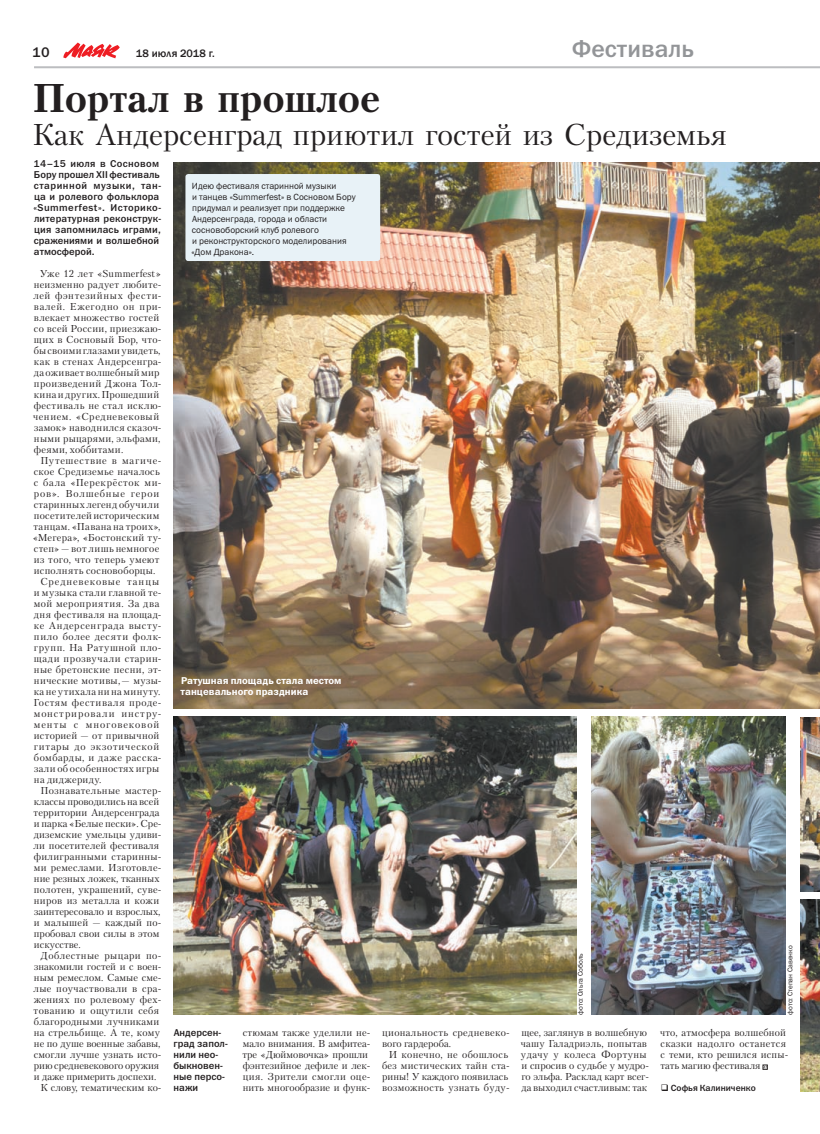
<style>
.page{position:relative;width:820px;height:1134px;background:#fff}
.page>*{position:absolute;margin:0;border:0;box-sizing:border-box;transform-origin:0 0}
.t1{font:700 40px "Petersburg C";color:#231f20}
.t2{font:30px "Petersburg C";color:#231f20}
.t3{font:14px "Franklin Gothic Medium C";color:#231f20}
.t4{font:500 11px "Franklin Gothic";color:#231f20}
.t5{font:10px/11px "Petersburg C";letter-spacing:.03em;color:#231f20}
.t6{font:10px/11px "Petersburg C";color:#231f20}
.t7{font:10px/11px "Franklin Gothic Medium C";letter-spacing:.01em;color:#231f20}
.t8{font:10px "Petersburg C";letter-spacing:.065em;color:#231f20}
.t9{font:10px "Petersburg C";letter-spacing:.05em;color:#231f20}
.t10{font:10px/11px "Franklin Gothic Demi C";color:#fff}
.t11{font:10px "Petersburg C";letter-spacing:-.005em;color:#231f20}
.t12{font:10px "Petersburg C";letter-spacing:.01em;color:#231f20}
.t13{font:10px "Petersburg C";letter-spacing:.07em;color:#231f20}
.t14{font:10px "Petersburg C";letter-spacing:.085em;color:#231f20}
.t15{font:10px "Petersburg C";letter-spacing:.055em;color:#231f20}
.t16{font:10px "Petersburg C";letter-spacing:.06em;color:#231f20}
.t17{font:10px "Petersburg C";letter-spacing:.09em;color:#231f20}
.t18{font:10px "Petersburg C";letter-spacing:.08em;color:#231f20}
.t19{font:9px/11px "Franklin Gothic Book C";color:#231f20}
.t20{font:9px "Franklin Gothic Medium C";color:#231f20}
.t21{font:7px "Franklin Gothic Book C";color:#231f20}
</style>
<div class="page">
<hr style="left:34px;top:66px;width:751px;height:2px;background:#bcbdc0">
<svg style="left:63px;top:43px;width:57px;height:15px"></svg>
<hr style="left:785px;top:66px;width:34px;height:2px;background:#bcbdc0">
<img style="left:173px;top:716px;width:403px;height:298px">
<img style="left:173px;top:162px;width:646px;height:546px">
<svg style="left:762px;top:1065px;width:5px;height:4px"></svg>
<img style="left:591px;top:717px;width:194px;height:297px">
<img style="left:800px;top:717px;width:19px;height:174px">
<img style="left:800px;top:900px;width:19px;height:191px">
<div style="left:185px;top:174px;width:195px;height:87px;background:#e8f2f7;border-radius:3px"></div>
<h3 class="t3" style="left:32px;top:47px;width:19px">10</h3>
<p class="t4" style="left:136px;top:47px;width:80px">18 июля 2018 г.</p>
<h1 class="t1" style="left:33px;top:81px;width:349px">Портал в прошлое</h1>
<h2 class="t2" style="left:32px;top:121px;width:696px">Как Андерсенград приютил гостей из Средиземья</h2>
<p class="t7" style="left:33px;top:159px;width:129px">14–15 июля в Сосновом<br>Бору прошел XII фестиваль старинной музыки, тан&shy;ца и ролевого фольклора «Summerfest». Историко&shy;литературная реконструк&shy;ция запомнилась играми, сражениями и волшебной атмосферой.</p>
<p class="t5" style="left:33px;top:269px;width:130px;text-indent:7px">Уже 12 лет «Summerfest» неизменно радует любите&shy;лей фэнтезийных фести&shy;валей. Ежегодно он при&shy;влекает множество гостей со всей России, приезжаю&shy;щих в Сосновый Бор, что&shy;бы своими глазами увидеть, как в стенах Андерсенгра&shy;да оживает волшебный мир произведений Джона Тол&shy;кина и других. Прошедший фестиваль не стал исклю&shy;чением. «Средневековый замок» наводнился сказоч&shy;ными рыцарями, эльфами, феями, хоббитами.</p>
<p class="t13" style="left:40px;top:456px;width:122px">Путешествие в магиче-</p>
<p class="t5" style="left:34px;top:467px;width:128px">ское Средиземье началось</p>
<p class="t8" style="left:34px;top:478px;width:129px">с бала «Перекрёсток ми-</p>
<p class="t18" style="left:34px;top:489px;width:127px">ров». Волшебные герои</p>
<p class="t5" style="left:34px;top:500px;width:127px">старинных легенд обучили</p>
<p class="t5" style="left:34px;top:511px;width:127px">посетителей историческим</p>
<p class="t5" style="left:34px;top:522px;width:128px">танцам. «Павана на троих»,</p>
<p class="t5" style="left:33px;top:533px;width:130px">«Мегера», «Бостонский ту-</p>
<p class="t5" style="left:34px;top:544px;width:127px">степ» — вот лишь немногое</p>
<p class="t5" style="left:34px;top:555px;width:127px">из того, что теперь умеют</p>
<p class="t5" style="left:34px;top:566px;width:123px">исполнять сосновоборцы.</p>
<p class="t14" style="left:40px;top:577px;width:120px">Средневековые танцы</p>
<p class="t5" style="left:34px;top:588px;width:129px">и музыка стали главной те-</p>
<p class="t9" style="left:34px;top:599px;width:127px">мой мероприятия. За два</p>
<p class="t5" style="left:34px;top:610px;width:129px">дня фестиваля на площад-</p>
<p class="t8" style="left:34px;top:621px;width:129px">ке Андерсенграда высту-</p>
<p class="t8" style="left:34px;top:632px;width:129px">пило более десяти фолк-</p>
<p class="t9" style="left:34px;top:643px;width:129px">групп. На Ратушной пло-</p>
<p class="t15" style="left:34px;top:654px;width:129px">щади прозвучали старин-</p>
<p class="t5" style="left:34px;top:665px;width:129px">ные бретонские песни, эт-</p>
<p class="t5" style="left:34px;top:676px;width:129px">нические мотивы, — музы-</p>
<p class="t5" style="left:34px;top:687px;width:128px">ка не утихала ни на минуту.</p>
<p class="t16" style="left:33px;top:698px;width:130px">Гостям фестиваля проде-</p>
<p class="t17" style="left:34px;top:709px;width:129px">монстрировали инстру-</p>
<p class="t14" style="left:34px;top:720px;width:127px">менты с многовековой</p>
<p class="t5" style="left:34px;top:731px;width:127px">историей — от привычной</p>
<p class="t13" style="left:34px;top:742px;width:127px">гитары до экзотической</p>
<p class="t9" style="left:34px;top:753px;width:129px">бомбарды, и даже расска-</p>
<p class="t5" style="left:34px;top:764px;width:127px">зали об особенностях игры</p>
<p class="t5" style="left:34px;top:775px;width:69px">на диджериду.</p>
<p class="t5" style="left:40px;top:786px;width:122px">Познавательные мастер-</p>
<p class="t11" style="left:34px;top:797px;width:127px">классы проводились на всей</p>
<p class="t12" style="left:34px;top:808px;width:127px">территории Андерсенграда</p>
<p class="t6" style="left:34px;top:819px;width:129px">и парка «Белые пески». Сре-</p>
<p class="t5" style="left:34px;top:830px;width:129px">диземские умельцы удиви-</p>
<p class="t5" style="left:33px;top:841px;width:127px">ли посетителей фестиваля</p>
<p class="t5" style="left:34px;top:852px;width:129px">филигранными старинны-</p>
<p class="t5" style="left:34px;top:863px;width:129px">ми ремеслами. Изготовле-</p>
<p class="t6" style="left:34px;top:874px;width:127px">ние резных ложек, тканных</p>
<p class="t5" style="left:34px;top:885px;width:129px">полотен, украшений, суве-</p>
<p class="t5" style="left:34px;top:896px;width:127px">ниров из металла и кожи</p>
<p class="t6" style="left:34px;top:907px;width:128px">заинтересовало и взрослых,</p>
<p class="t5" style="left:34px;top:918px;width:129px">и малышей — каждый по-</p>
<p class="t6" style="left:34px;top:929px;width:127px">пробовал свои силы в этом</p>
<p class="t6" style="left:34px;top:940px;width:48px">искусстве.</p>
<p class="t5" style="left:41px;top:951px;width:122px">Доблестные рыцари по-</p>
<p class="t6" style="left:34px;top:962px;width:129px">знакомили гостей и с воен-</p>
<p class="t12" style="left:34px;top:973px;width:129px">ным ремеслом. Самые сме-</p>
<p class="t5" style="left:33px;top:984px;width:129px">лые поучаствовали в сра-</p>
<p class="t5" style="left:34px;top:995px;width:129px">жениях по ролевому фех-</p>
<p class="t5" style="left:34px;top:1006px;width:127px">тованию и ощутили себя</p>
<p class="t5" style="left:34px;top:1017px;width:127px">благородными лучниками</p>
<p class="t5" style="left:34px;top:1028px;width:127px">на стрельбище. А те, кому</p>
<p class="t6" style="left:34px;top:1039px;width:128px">не по душе военные забавы,</p>
<p class="t5" style="left:34px;top:1050px;width:129px">смогли лучше узнать исто-</p>
<p class="t11" style="left:34px;top:1061px;width:127px">рию средневекового оружия</p>
<p class="t6" style="left:34px;top:1072px;width:124px">и даже примерить доспехи.</p>
<p class="t6" style="left:40px;top:1083px;width:122px">К слову, тематическим ко-</p>
<p class="t19" style="left:191px;top:181px;width:166px">Идею фестиваля старинной музыки<br>и танцев «Summerfest» в Сосновом Бору придумал и реализует при поддержке<br>Андерсенграда, города и области сосновоборский клуб ролевого<br>и реконструкторского моделирования «Дом Дракона».</p>
<p class="t10" style="left:180px;top:676px;width:162px">Ратушная площадь стала местом танцевального праздника</p>
<p class="t21" style="left:577px;top:1015px;width:63px;rotate:-90deg">фото: Ольга Соболь</p>
<p class="t21" style="left:787px;top:1015px;width:71px;rotate:-90deg">фото: Степан Савенко</p>
<p class="t6" style="left:520px;top:1028px;width:130px">щее, заглянув в волшебную чашу Галадриэль, попытав удачу у колеса Фортуны и спросив о судьбе у мудро&shy;го эльфа. Расклад карт всег&shy;да выходил счастливым: так</p>
<p class="t5" style="left:659px;top:1028px;width:130px">что, атмосфера волшебной сказки надолго останется с теми, кто решился испы&shy;тать магию фестиваля</p>
<p class="t7" style="left:173px;top:1028px;width:56px">Андерсен&shy;град запол&shy;нили нео&shy;быкновен&shy;ные персо&shy;нажи</p>
<p class="t6" style="left:242px;top:1028px;width:129px">стюмам также уделили не&shy;мало внимания. В амфитеа&shy;тре «Дюймовочка» прошли фэнтезийное дефиле и лек&shy;ция. Зрители смогли оце&shy;нить многообразие и функ-</p>
<p class="t5" style="left:382px;top:1028px;width:129px">циональность средневеко&shy;вого гардероба.</p>
<p class="t5" style="left:382px;top:1050px;width:129px;text-align:center">И конечно, не обошлось без мистических тайн ста&shy;рины! У каждого появилась возможность узнать буду-</p>
<p class="t20" style="left:670px;top:1085px;width:86px">Софья Калиниченко</p>
</div>
